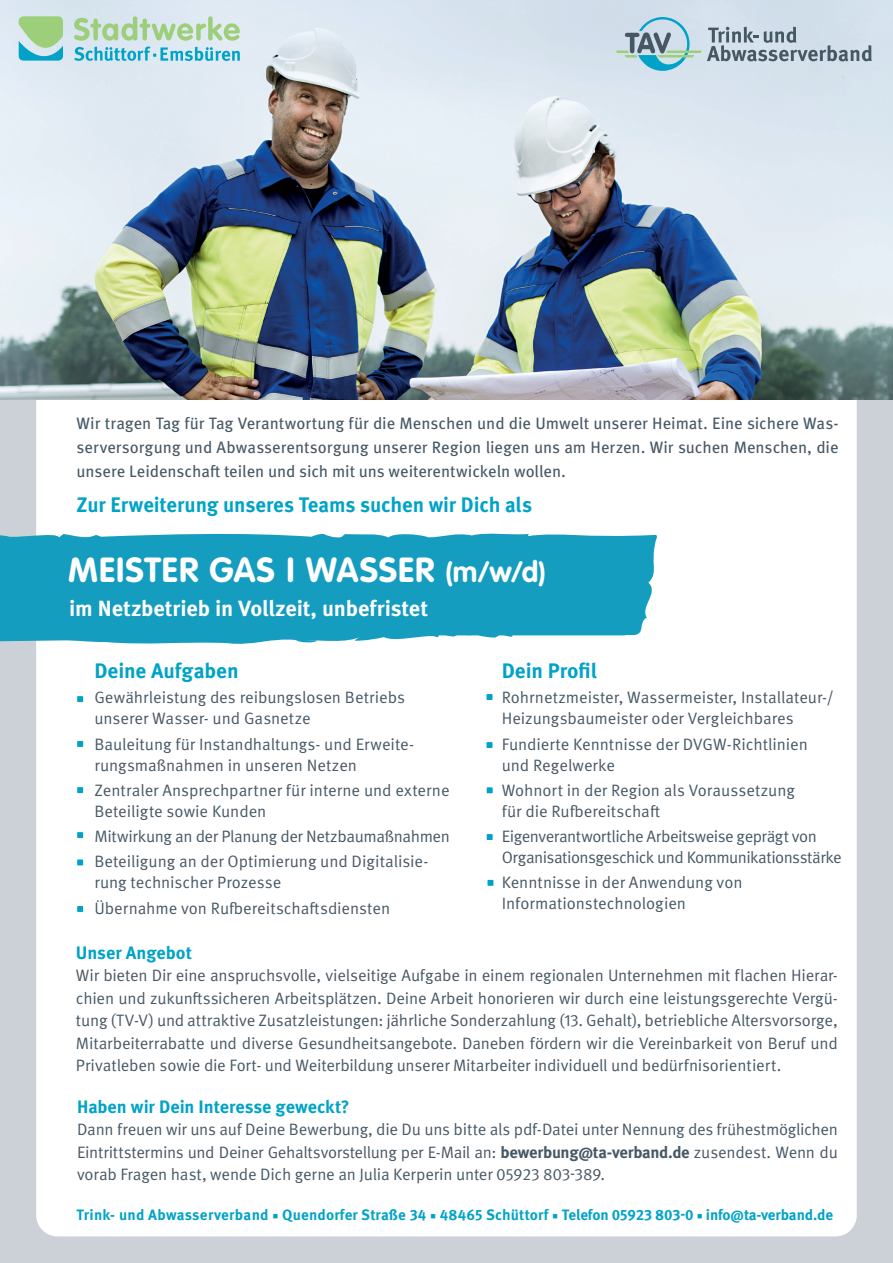
<style>
.page{position:relative;width:893px;height:1263px;background:#fff}
.page>*{position:absolute;margin:0;border:0;box-sizing:border-box;transform-origin:0 0}
.t1{font:700 34.35px "VAG Rounded LT Pro";letter-spacing:.025em;color:#fff}
.t2{font:700 22.05px "Meta OT";letter-spacing:-.005em;color:#fff}
.t3{font:700 21px "Meta OT";letter-spacing:-.005em;color:#00a3c7}
.t4{font:700 18px "Meta OT";color:#00a3c7}
.t5{font:16.5px/21px "Meta OT Norm";letter-spacing:-.005em;color:#475865}
.t6{font:16.5px/24px "Meta OT";letter-spacing:-.005em;color:#475865;text-align:justify}
.t7{font:16.5px/21px "Meta OT Norm";letter-spacing:-.035em;color:#475865}
.t8{font:700 15px "Meta OT";letter-spacing:.01em;color:#00a3c7}
.s1{font-size:28.95px}
.s2{font-family:"Meta OT";font-weight:700}
.s3{font-family:"Minion Pro";font-weight:400}
</style>
<div class="page">
<div style="left:0;top:163px;width:893px;height:1100px;background:#ccd1d8"></div>
<div style="left:36px;top:236px;width:821px;height:1000px;background:#fff;border-radius:21px"></div>
<div style="left:0;top:534px;width:657px;height:110px;background:#159dbf"></div>
<svg style="left:77px;top:696px;width:6px;height:6px"></svg>
<svg style="left:77px;top:741px;width:6px;height:6px"></svg>
<svg style="left:77px;top:787px;width:6px;height:6px"></svg>
<svg style="left:77px;top:906px;width:6px;height:6px"></svg>
<svg style="left:487px;top:694px;width:5px;height:6px"></svg>
<svg style="left:487px;top:742px;width:5px;height:6px"></svg>
<svg style="left:487px;top:834px;width:6px;height:6px"></svg>
<svg style="left:487px;top:787px;width:6px;height:6px"></svg>
<img style="left:0;top:0;width:893px;height:399px">
<svg style="left:616px;top:17px;width:256px;height:54px;background:#b5c8d3"></svg>
<svg style="left:77px;top:832px;width:6px;height:6px"></svg>
<svg style="left:77px;top:859px;width:6px;height:6px"></svg>
<svg style="left:487px;top:880px;width:6px;height:6px"></svg>
<svg style="left:74px;top:16px;width:166px;height:25px;background:#c1ddc0"></svg>
<svg style="left:19px;top:16px;width:44px;height:45px;background:#8fcca8"></svg>
<svg style="left:74px;top:47px;width:166px;height:14px;background:#85cce0"></svg>
<p class="t6" style="left:77px;top:412px;width:763px">Wir tragen Tag für Tag Verantwortung für die Menschen und die Umwelt unserer Heimat. Eine sichere Was&shy;serversorgung und Abwasserentsorgung unserer Region liegen uns am Herzen. Wir suchen Menschen, die unsere Leidenschaft teilen und sich mit uns weiterentwickeln wollen.</p>
<p class="t3" style="left:77px;top:492px;width:457px">Zur Erweiterung unseres Teams suchen wir Dich als</p>
<h1 class="t1" style="left:68px;top:548px;width:479px">MEISTER GAS I WASSER <span class="s1">(m/w/d)</span></h1>
<h2 class="t2" style="left:69px;top:595px;width:360px">im Netzbetrieb in Vollzeit, unbefristet</h2>
<p class="t3" style="left:94px;top:657px;width:146px">Deine Aufgaben</p>
<p class="t5" style="left:94px;top:687px;width:312px">Gewährleistung des reibungslosen Betriebs unserer Wasser- und Gasnetze</p>
<p class="t5" style="left:94px;top:734px;width:321px">Bauleitung für Instandhaltungs- und Erweite&shy;rungsmaßnahmen in unseren Netzen</p>
<p class="t5" style="left:94px;top:780px;width:357px">Zentraler Ansprechpartner für interne und externe<br>Beteiligte sowie Kunden</p>
<p class="t5" style="left:94px;top:824px;width:357px;line-height:25.2px">Mitwirkung an der Planung der Netzbaumaßnahmen<br>Beteiligung an der Optimierung und Digitalisie-</p>
<p class="t5" style="left:94px;top:870px;width:297px;line-height:25.2px">rung technischer Prozesse<br>Übernahme von Rufbereitschaftsdiensten</p>
<p class="t3" style="left:502px;top:657px;width:97px">Dein Profil</p>
<p class="t5" style="left:502px;top:687px;width:334px">Rohrnetzmeister, Wassermeister, Installateur-/<br>Heizungsbaumeister oder Vergleichbares</p>
<p class="t5" style="left:502px;top:734px;width:308px">Fundierte Kenntnisse der DVGW-Richtlinien und Regelwerke</p>
<p class="t5" style="left:502px;top:780px;width:295px">Wohnort in der Region als Voraussetzung für die Rufbereitschaft</p>
<p class="t7" style="left:502px;top:826px;width:342px">Eigenverantwortliche Arbeitsweise geprägt von<br>Organisationsgeschick und Kommunikationsstärke</p>
<p class="t5" style="left:502px;top:872px;width:242px">Kenntnisse in der Anwendung von<br>Informationstechnologien</p>
<p class="t4" style="left:76px;top:941px;width:118px">Unser Angebot</p>
<p class="t5" style="left:76px;top:964px;width:763px;line-height:22.5px;text-align:justify">Wir bieten Dir eine anspruchsvolle, vielseitige Aufgabe in einem regionalen Unternehmen mit flachen Hierar&shy;chien und zukunftssicheren Arbeitsplätzen. Deine Arbeit honorieren wir durch eine leistungsgerechte Vergü&shy;tung (TV-V) und attraktive Zusatzleistungen: jährliche Sonderzahlung (13. Gehalt), betriebliche Altersvorsorge, Mitarbeiterrabatte und diverse Gesundheitsangebote. Daneben fördern wir die Vereinbarkeit von Beruf und Privatleben sowie die Fort- und Weiterbildung unserer Mitarbeiter individuell und bedürfnisorientiert.</p>
<p class="t4" style="left:77px;top:1095px;width:274px">Haben wir Dein Interesse geweckt?</p>
<p class="t5" style="left:77px;top:1118px;width:762px;line-height:22.5px;text-align:justify">Dann freuen wir uns auf Deine Bewerbung, die Du uns bitte als pdf-Datei unter Nennung des frühestmöglichen Eintrittstermins und Deiner Gehaltsvorstellung per E-Mail an: <span class="s2">bewerbung@ta-verband.de</span> zusendest. Wenn du vorab Fragen hast, wende Dich gerne an Julia Kerperin unter 05923 803-389.</p>
<p class="t8" style="left:77px;top:1205px;width:758px">Trink- und Abwasserverband <span class="s3">■</span> Quendorfer Straße 34 <span class="s3">■</span> 48465 Schüttorf <span class="s3">■</span> Telefon 05923 803-0 <span class="s3">■</span> info@ta-verband.de</p>
</div>
